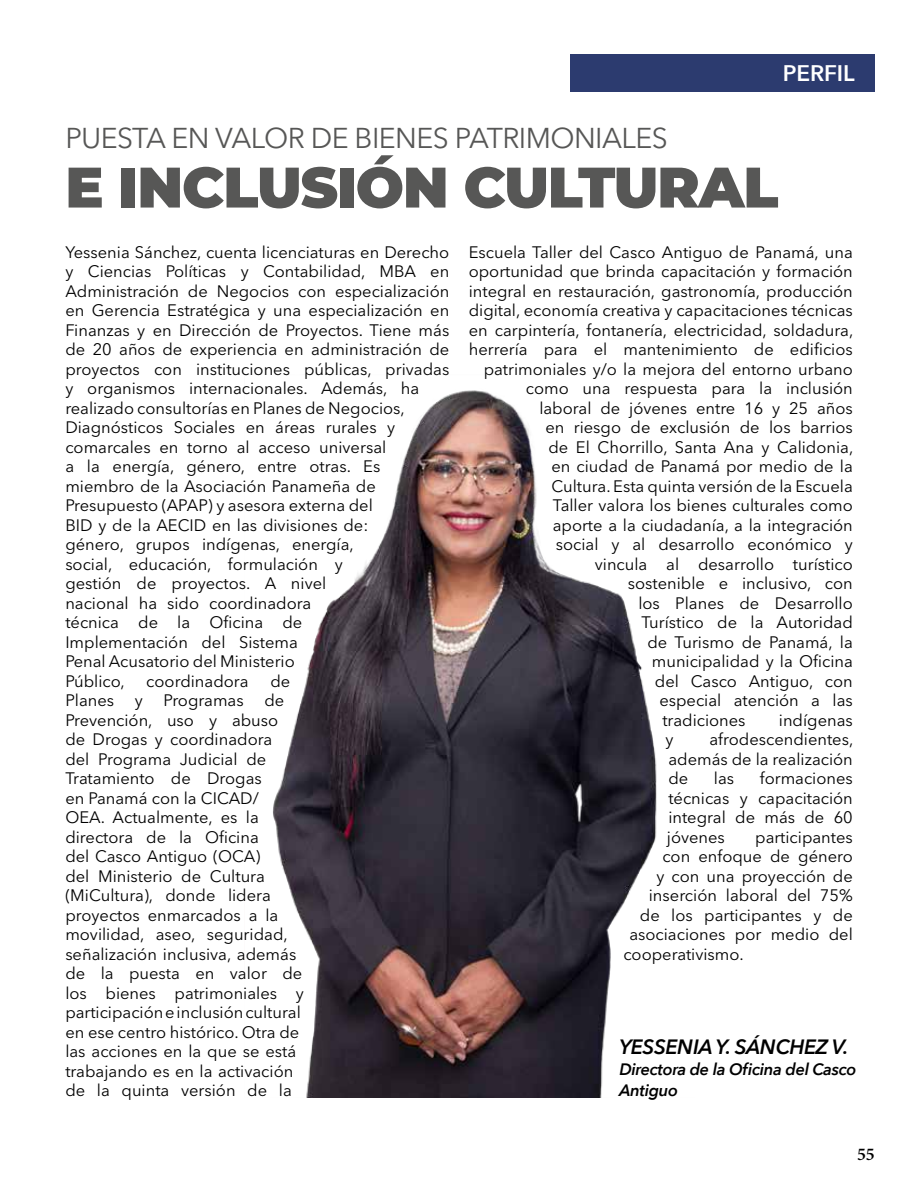
<style>
.page{position:relative;width:918px;height:1188px;background:#fff}
.page>*{position:absolute;margin:0;border:0;box-sizing:border-box;transform-origin:0 0}
.t1{font:900 57px "Montserrat";letter-spacing:-.02em;color:#575756}
.t2{font:28.5px "Avenir Next LT Pro";letter-spacing:-.02em;color:#575756}
.t3{font:600 22.5px "Avenir Next";letter-spacing:-.005em;color:#fff}
.t4{font:italic 600 20.7px "Avenir Next";letter-spacing:-.02em;color:#000}
.t5{font:600 18px "Minion Pro";color:#000}
.t6{font:16.5px/19.5px "Avenir Next LT Pro";color:#000}
.t7{font:italic 600 16.5px/21px "Avenir Next";letter-spacing:-.02em;color:#000}
</style>
<div class="page">
<div style="left:570px;top:54px;width:305px;height:38px;background:#2c3b6f"></div>
<img style="left:273px;top:390px;width:384px;height:707px">
<h3 class="t3" style="left:783px;top:54px;width:73px">PERFIL</h3>
<h2 class="t2" style="left:65px;top:121px;width:604px">PUESTA EN VALOR DE BIENES PATRIMONIALES</h2>
<h1 class="t1" style="left:65px;top:145px;width:715px">E INCLUSIÓN CULTURAL</h1>
<p class="t6" style="left:65px;top:242px;width:386px">Yessenia Sánchez, cuenta licenciaturas en Derecho y Ciencias Políticas y Contabilidad, MBA en Administración de Negocios con especialización en Gerencia Estratégica y una especialización en Finanzas y en Dirección de Proyectos. Tiene más de 20 años de experiencia en administración de proyectos con instituciones públicas, privadas y organismos internacionales. Además, ha realizado consultorías en Planes de Negocios, Diagnósticos Sociales en áreas rurales y comarcales en torno al acceso universal<br>a la energía, género, entre otras. Es miembro de la Asociación Panameña de Presupuesto (APAP) y asesora externa del<br>BID y de la AECID en las divisiones de:<br>género, grupos indígenas, energía,<br>social, educación, formulación y<br>gestión de proyectos. A nivel<br>nacional ha sido coordinadora<br>técnica de la Oficina de<br>Implementación del Sistema<br>Penal Acusatorio del Ministerio<br>Público,</p>
<p class="t6" style="left:146px;top:671px;width:104px">coordinadora</p>
<p class="t6" style="left:270px;top:671px;width:21px">de</p>
<p class="t6" style="left:65px;top:691px;width:240px;text-indent:199px">de<br>Prevención, uso y abuso<br>de Drogas y coordinadora<br>del Programa Judicial de<br>Tratamiento de Drogas<br>en Panamá con la CICAD/<br>OEA. Actualmente, es la directora de la Oficina<br>del Casco Antiguo (OCA)<br>del Ministerio de Cultura (MiCultura), donde lidera proyectos enmarcados a la movilidad, aseo, seguridad, señalización inclusiva, además de la puesta en valor de los bienes patrimoniales y participación e inclusión cultural en ese centro histórico. Otra de las acciones en la que se está trabajando es en la activación de la quinta versión de la</p>
<p class="t6" style="left:65px;top:691px;width:50px">Planes</p>
<p class="t6" style="left:135px;top:691px;width:10px">y</p>
<p class="t6" style="left:164px;top:691px;width:82px">Programas</p>
<p class="t6" style="left:469px;top:242px;width:386px">Escuela Taller del Casco Antiguo de Panamá, una</p>
<p class="t6" style="left:469px;top:262px;width:386px">oportunidad que brinda capacitación y formación</p>
<p class="t6" style="left:469px;top:281px;width:386px">integral en restauración, gastronomía, producción</p>
<p class="t6" style="left:469px;top:301px;width:386px">digital, economía creativa y capacitaciones técnicas</p>
<p class="t6" style="left:469px;top:320px;width:386px">en carpintería, fontanería, electricidad, soldadura,</p>
<p class="t6" style="left:469px;top:340px;width:386px">herrería para el mantenimiento de edificios</p>
<p class="t6" style="left:484px;top:359px;width:370px">patrimoniales y/o la mejora del entorno urbano</p>
<p class="t6" style="left:526px;top:379px;width:329px">como una respuesta para la inclusión</p>
<p class="t6" style="left:539px;top:398px;width:315px">laboral de jóvenes entre 16 y 25 años</p>
<p class="t6" style="left:545px;top:418px;width:309px">en riesgo de exclusión de los barrios</p>
<p class="t6" style="left:548px;top:437px;width:307px">de El Chorrillo, Santa Ana y Calidonia,</p>
<p class="t6" style="left:551px;top:457px;width:303px">en ciudad de Panamá por medio de la</p>
<p class="t6" style="left:551px;top:476px;width:303px">Cultura. Esta quinta versión de la Escuela</p>
<p class="t6" style="left:553px;top:496px;width:301px">Taller valora los bienes culturales como</p>
<p class="t6" style="left:553px;top:515px;width:302px">aporte a la ciudadanía, a la integración</p>
<p class="t6" style="left:556px;top:535px;width:299px">social y al desarrollo económico y</p>
<p class="t6" style="left:595px;top:554px;width:260px">vincula al desarrollo turístico</p>
<p class="t6" style="left:628px;top:574px;width:226px">sostenible e inclusivo, con</p>
<p class="t6" style="left:638px;top:593px;width:216px">los Planes de Desarrollo</p>
<p class="t6" style="left:641px;top:613px;width:213px">Turístico de la Autoridad</p>
<p class="t6" style="left:647px;top:632px;width:207px">de Turismo de Panamá, la</p>
<p class="t6" style="left:652px;top:652px;width:203px">municipalidad y la Oficina</p>
<p class="t6" style="left:655px;top:671px;width:200px">del Casco Antiguo, con</p>
<p class="t6" style="left:659px;top:691px;width:195px">especial atención a las</p>
<p class="t6" style="left:662px;top:710px;width:85px">tradiciones</p>
<p class="t6" style="left:779px;top:710px;width:75px">indígenas</p>
<p class="t6" style="left:665px;top:730px;width:10px">y</p>
<p class="t6" style="left:668px;top:730px;width:186px;text-align:justify;text-indent:41px">afrodescendientes, además de la realización de</p>
<p class="t6" style="left:667px;top:769px;width:188px;text-align:justify;text-indent:93px">formaciones técnicas y capacitación integral de más de 60 jóvenes</p>
<p class="t6" style="left:714px;top:769px;width:22px">las</p>
<p class="t6" style="left:755px;top:827px;width:99px">participantes</p>
<p class="t6" style="left:662px;top:847px;width:192px">con enfoque de género</p>
<p class="t6" style="left:656px;top:866px;width:198px">y con una proyección de</p>
<p class="t6" style="left:649px;top:886px;width:206px">inserción laboral del 75%</p>
<p class="t6" style="left:640px;top:905px;width:215px">de los participantes y de</p>
<p class="t6" style="left:629px;top:925px;width:225px">asociaciones por medio del</p>
<p class="t6" style="left:623px;top:944px;width:122px">cooperativismo.</p>
<p class="t4" style="left:619px;top:1029px;width:231px">YESSENIA Y. SÁNCHEZ V.</p>
<p class="t7" style="left:619px;top:1058px;width:239px">Directora de la Oficina del Casco<br>Antiguo</p>
<p class="t5" style="left:857px;top:1142px;width:19px">55</p>
</div>
